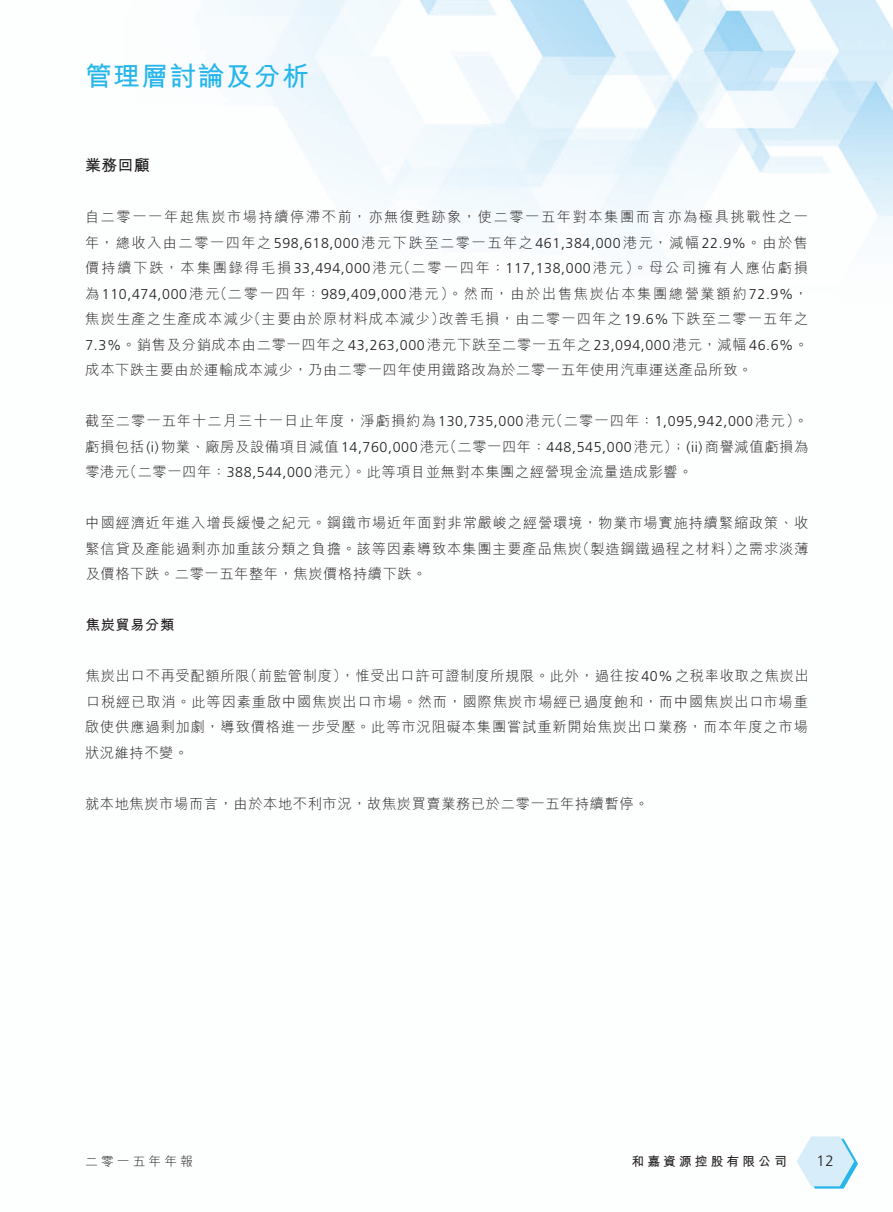
<style>
.page{position:relative;width:893px;height:1212px;background:#fff}
.page>*{position:absolute;margin:0;border:0;box-sizing:border-box;transform-origin:0 0}
.t1{font:700 27px "M Hei HK";letter-spacing:.04em;color:#26b6ea}
.t2{font:700 15.75px "M Hei HK";color:#231f20}
.t3{font:300 15px "Frutiger";color:#231f20}
.t4{font:300 14.25px/25.5px "M Hei HK";letter-spacing:.06em;color:#231f20}
.t5{font:300 14.25px/25.5px "M Hei HK";letter-spacing:.04em;color:#231f20}
.t6{font:300 14.25px/25.5px "M Hei HK";letter-spacing:.11em;color:#231f20;text-align:right}
.t7{font:300 14.25px "M Hei HK";letter-spacing:.08em;color:#231f20}
.t8{font:300 14.25px "Frutiger";letter-spacing:.04em;color:#231f20}
.t9{font:700 14.25px "M Hei HK";letter-spacing:.04em;color:#231f20}
.t10{font:700 12.75px "M Hei HK";letter-spacing:.24em;color:#231f20}
.t11{font:300 12.75px "M Hei HK";letter-spacing:.24em;color:#231f20}
.s1{font-family:"Frutiger"}
.s2{font-family:"M Hei HK"}
</style>
<div class="page">
<img style="left:199px;top:0;width:694px;height:1189px">
<svg style="left:797px;top:1136px;width:61px;height:52px"></svg>
<h1 class="t1" style="left:85px;top:56px;width:225px">管理層討論及分析</h1>
<p class="t2" style="left:85px;top:154px;width:66px">業務回顧</p>
<p class="t6" style="left:85px;top:204px;width:725px">自二零一一年起焦炭市場持續停滯不前，亦無復甦跡象，使二零一五年對本集團而言亦為極具挑戰性之一年，總收入由二零一四年之<span class="s1">598,618,000</span> 港元下跌至二零一五年之 <span class="s1">461,384,000</span> 港元，減幅<span class="s1">22.9%</span>。由於售（二零一四年：<span class="s1">117,138,000</span>港元）。母公司擁有人應佔虧損</p>
<p class="t6" style="left:213px;top:255px;width:597px;text-align:left;text-indent:-128px">價持續下跌，本集團錄得毛損<span class="s1">33,494,000</span> 港元<br>（二零一四年：<span class="s1">989,409,000</span>港元）。然而，由於出售焦炭佔本集團總營業額約<span class="s1">72.9%</span>，</p>
<p class="t8" style="left:85px;top:286px;width:136px"><span class="s2">為</span>110,474,000 <span class="s2">港元</span></p>
<p class="t7" style="left:247px;top:309px;width:200px">（主要由於原材料成本減少）</p>
<p class="t7" style="left:439px;top:309px;width:371px">改善毛損，由二零一四年之<span class="s1">19.6%</span>下跌至二零一五年之</p>
<p class="t5" style="left:85px;top:306px;width:725px">焦炭生產之生產成本減少<br><span class="s1">7.3%</span>。銷售及分銷成本由二零一四年之<span class="s1">43,263,000</span> 港元下跌至二零一五年之 <span class="s1">23,094,000</span> 港元，減幅<span class="s1">46.6%</span>。成本下跌主要由於運輸成本減少，乃由二零一四年使用鐵路改為於二零一五年使用汽車運送產品所致。</p>
<p class="t8" style="left:549px;top:413px;width:261px"><span class="s2">（二零一四年：</span>1,095,942,000<span class="s2">港元 。(</span></p>
<p class="t4" style="left:443px;top:408px;width:367px;text-indent:-358px">截至二零一五年十二月三十一日止年度，淨虧損約為<span class="s1">130,735,000</span> 港元<br>（二零一四年：<span class="s1">448,545,000</span>港元）；<span class="s1">( )i i</span> 商譽減值虧損為</p>
<p class="t5" style="left:123px;top:433px;width:571px;text-indent:-38px">虧損包括 <span class="s1">)i(</span> 物業、廠房及設備項目減值<span class="s1">14,760,000</span> 港元<br>（二零一四年：<span class="s1">388,544,000</span>港元）。此等項目並無對本集團之經營現金流量造成影響。</p>
<p class="t4" style="left:85px;top:459px;width:45px">零港元</p>
<p class="t4" style="left:86px;top:510px;width:724px;text-align:right">中國經濟近年進入增長緩慢之紀元。鋼鐵市場近年面對非常嚴峻之經營環境，物業市場實施持續緊縮政策、收之需求淡薄</p>
<p class="t4" style="left:86px;top:535px;width:498px">緊信貸及產能過剩亦加重該分類之負擔。該等因素導致本集團主要產品焦炭及價格下跌。二零一五年整年，焦炭價格持續下跌。</p>
<p class="t9" style="left:86px;top:615px;width:90px">焦炭貿易分類</p>
<p class="t4" style="left:243px;top:663px;width:567px">（前監管制度，）惟受出口許可證制度所規限。此外，過往按<span class="s1">40%</span> 之稅率收取之焦炭出</p>
<p class="t4" style="left:576px;top:535px;width:166px">（製造鋼鐵過程之材料）</p>
<p class="t4" style="left:85px;top:663px;width:724px">焦炭出口不再受配額所限<br>口稅經已取消。此等因素重啟中國焦炭出口市場。然而，國際焦炭市場經已過度飽和，而中國焦炭出口市場重啟使供應過剩加劇，導致價格進一步受壓。此等市況阻礙本集團嘗試重新開始焦炭出口業務，而本年度之市場狀況維持不變。</p>
<p class="t5" style="left:85px;top:790px;width:565px">就本地焦炭市場而言，由於本地不利市況，故焦炭買賣業務已於二零一五年持續暫停。</p>
<p class="t11" style="left:85px;top:1152px;width:109px">二零一五年年報</p>
<p class="t10" style="left:632px;top:1152px;width:157px">和嘉資源控股有限公司</p>
<p class="t3" style="left:816px;top:1152px;width:19px">12</p>
</div>
